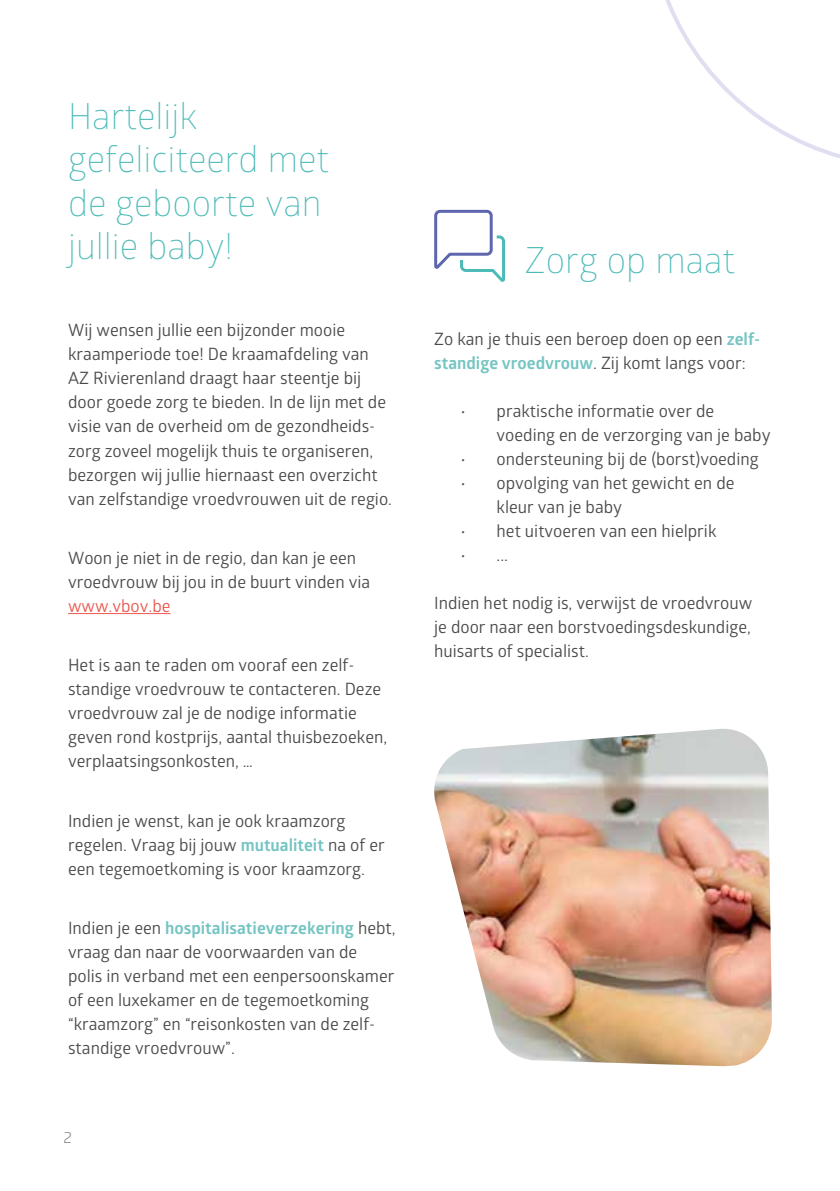
<style>
.page{position:relative;width:840px;height:1191px;background:#fff}
.page>*{position:absolute;margin:0;border:0;box-sizing:border-box;transform-origin:0 0}
.t1{font:300 36px/43.2px "Glober";color:#4cbbb8}
.t2{font:17px/24px "Glober";color:#4a4a49}
.t3{font:17px "Glober";color:#eb5850}
.t4{font:16px "Glober";color:#7c7b7b}
.s1{font-weight:700;color:#75c5c3}
</style>
<div class="page">
<hr style="left:68px;top:613px;width:102px;height:1px;background:#eb5850">
<svg style="left:665px;top:0;width:174px;height:158px"></svg>
<svg style="left:434px;top:209px;width:72px;height:73px"></svg>
<img style="left:434px;top:729px;width:337px;height:337px">
<h1 class="t1" style="left:68px;top:93px;width:262px">Hartelijk gefeliciteerd met de geboorte van jullie baby!</h1>
<p class="t2" style="left:68px;top:318px;width:325px">Wij wensen jullie een bijzonder mooie kraamperiode toe! De kraamafdeling van AZ Rivierenland draagt haar steentje bij door goede zorg te bieden. In de lijn met de visie van de overheid om de gezondheids&shy;zorg zoveel mogelijk thuis te organiseren, bezorgen wij jullie hiernaast een overzicht van zelfstandige vroedvrouwen uit de regio.</p>
<p class="t2" style="left:68px;top:545px;width:303px">Woon je niet in de regio, dan kan je een vroedvrouw bij jou in de buurt vinden via</p>
<p class="t3" style="left:68px;top:594px;width:104px">www.vbov.be</p>
<p class="t2" style="left:68px;top:652px;width:320px">Het is aan te raden om vooraf een zelf&shy;standige vroedvrouw te contacteren. Deze vroedvrouw zal je de nodige informatie geven rond kostprijs, aantal thuisbezoeken, verplaatsingsonkosten, …</p>
<p class="t2" style="left:68px;top:808px;width:318px">Indien je wenst, kan je ook kraamzorg regelen. Vraag bij jouw <span class="s1">mutualiteit</span> na of er een tegemoetkoming is voor kraamzorg.</p>
<p class="t2" style="left:68px;top:915px;width:329px">Indien je een <span class="s1">hospitalisatieverzekering</span> hebt, vraag dan naar de voorwaarden van de polis in verband met een eenpersoonskamer of een luxekamer en de tegemoetkoming “kraamzorg” en “reisonkosten van de zelf&shy;standige vroedvrouw”.</p>
<p class="t4" style="left:63px;top:1125px;width:10px">2</p>
<h1 class="t1" style="left:524px;top:237px;width:212px">Zorg op maat</h1>
<p class="t2" style="left:434px;top:326px;width:327px">Zo kan je thuis een beroep doen op een <span class="s1">zelf&shy;standige vroedvrouw</span>. Zij komt langs voor:</p>
<p class="t2" style="left:496px;top:398px;width:275px;text-indent:-36px">• praktische informatie over de voeding en de verzorging van je baby</p>
<p class="t2" style="left:460px;top:446px;width:299px">• ondersteuning bij de (borst)voeding</p>
<p class="t2" style="left:496px;top:470px;width:239px;text-indent:-36px">• opvolging van het gewicht en de kleur van je baby</p>
<p class="t2" style="left:460px;top:518px;width:257px">• het uitvoeren van een hielprik</p>
<p class="t2" style="left:460px;top:542px;width:49px">• ...</p>
<p class="t2" style="left:434px;top:590px;width:319px;text-align:justify">Indien het nodig is, verwijst de vroedvrouw je door naar een borstvoedingsdeskundige, huisarts of specialist.</p>
</div>
